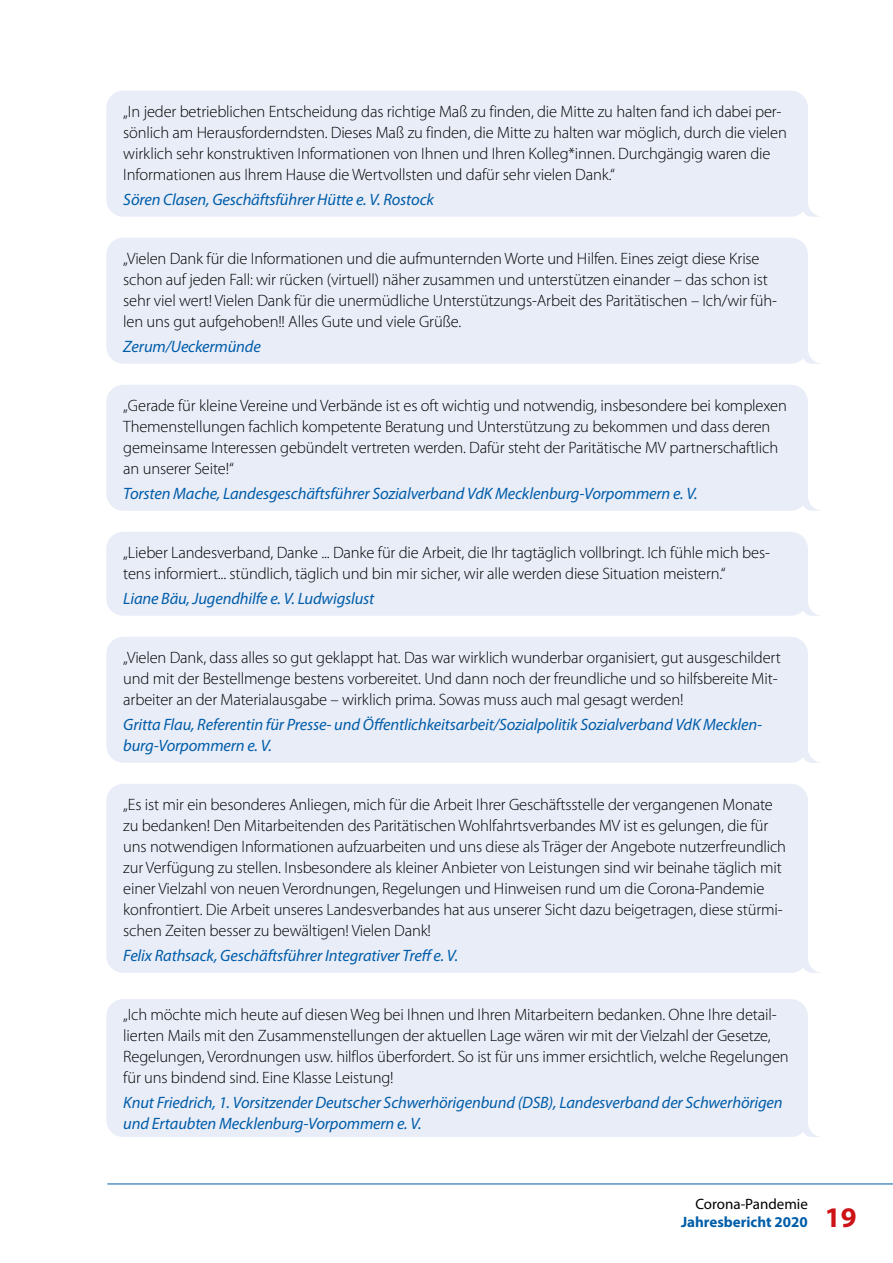
<style>
.page{position:relative;width:893px;height:1263px;background:#fff}
.page>*{position:absolute;margin:0;border:0;box-sizing:border-box;transform-origin:0 0}
.t1{font:300 16.5px/21px "Myriad Pro";letter-spacing:-.01em;color:#000}
.Mailabsender{font:italic 16.5px/21px "Myriad Pro";letter-spacing:-.01em;color:#005da9}
.t2{font:700 15px/18px "Myriad Pro";color:#005da9}
.s1{font-weight:400;color:#000}
.s2{font-size:28.5px;color:#cd1316}
</style>
<div class="page">
<div style="left:106px;top:91px;width:702px;height:126px;background:#e9edf8;border-radius:17px"></div>
<svg style="left:802px;top:204px;width:17px;height:13px"></svg>
<div style="left:808px;top:172px;width:30px;height:45px;background:#fff;border-radius:15px"></div>
<div style="left:106px;top:238px;width:702px;height:126px;background:#e9edf8;border-radius:17px"></div>
<svg style="left:802px;top:351px;width:17px;height:13px"></svg>
<div style="left:808px;top:319px;width:30px;height:45px;background:#fff;border-radius:15px"></div>
<div style="left:106px;top:385px;width:702px;height:126px;background:#e9edf8;border-radius:17px"></div>
<svg style="left:802px;top:498px;width:17px;height:13px"></svg>
<div style="left:808px;top:466px;width:30px;height:45px;background:#fff;border-radius:15px"></div>
<div style="left:106px;top:637px;width:702px;height:126px;background:#e9edf8;border-radius:17px"></div>
<svg style="left:802px;top:750px;width:17px;height:13px"></svg>
<div style="left:808px;top:718px;width:30px;height:45px;background:#fff;border-radius:15px"></div>
<div style="left:106px;top:784px;width:702px;height:189px;background:#e9edf8;border-radius:17px"></div>
<svg style="left:802px;top:960px;width:17px;height:13px"></svg>
<div style="left:808px;top:928px;width:30px;height:45px;background:#fff;border-radius:15px"></div>
<div style="left:106px;top:999px;width:702px;height:138px;background:#e9edf8;border-radius:17px"></div>
<svg style="left:802px;top:1124px;width:17px;height:13px"></svg>
<div style="left:808px;top:1093px;width:30px;height:44px;background:#fff;border-radius:15px"></div>
<div style="left:106px;top:532px;width:702px;height:84px;background:#e9edf8;border-radius:17px"></div>
<svg style="left:802px;top:603px;width:17px;height:13px"></svg>
<div style="left:808px;top:571px;width:30px;height:45px;background:#fff;border-radius:15px"></div>
<hr style="left:107px;top:1183px;width:786px;height:1px;background:#005da9">
<p class="t1" style="left:123px;top:101px;width:665px">„In jeder betrieblichen Entscheidung das richtige Maß zu finden, die Mitte zu halten fand ich dabei per&shy;sönlich am Herausforderndsten. Dieses Maß zu finden, die Mitte zu halten war möglich, durch die vielen wirklich sehr konstruktiven Informationen von Ihnen und Ihren Kolleg*innen. Durchgängig waren die Informationen aus Ihrem Hause die Wertvollsten und dafür sehr vielen Dank.“</p>
<p class="Mailabsender" style="left:123px;top:189px;width:312px">Sören Clasen, Geschäftsführer Hütte e. V. Rostock</p>
<p class="t1" style="left:123px;top:248px;width:655px">„Vielen Dank für die Informationen und die aufmunternden Worte und Hilfen. Eines zeigt diese Krise schon auf jeden Fall: wir rücken (virtuell) näher zusammen und unterstützen einander – das schon ist sehr viel wert! Vielen Dank für die unermüdliche Unterstützungs-Arbeit des Paritätischen – Ich/wir füh&shy;len uns gut aufgehoben!! Alles Gute und viele Grüße.</p>
<p class="Mailabsender" style="left:123px;top:336px;width:139px">Zerum/Ueckermünde</p>
<p class="t1" style="left:123px;top:395px;width:665px">„Gerade für kleine Vereine und Verbände ist es oft wichtig und notwendig, insbesondere bei komplexen Themenstellungen fachlich kompetente Beratung und Unterstützung zu bekommen und dass deren gemeinsame Interessen gebündelt vertreten werden. Dafür steht der Paritätische MV partnerschaftlich an unserer Seite!“</p>
<p class="Mailabsender" style="left:123px;top:483px;width:576px">Torsten Mache, Landesgeschäftsführer Sozialverband VdK Mecklenburg-Vorpommern e. V.</p>
<p class="t1" style="left:123px;top:542px;width:648px">„Lieber Landesverband, Danke ... Danke für die Arbeit, die Ihr tagtäglich vollbringt. Ich fühle mich bes&shy;tens informiert... stündlich, täglich und bin mir sicher, wir alle werden diese Situation meistern.“</p>
<p class="Mailabsender" style="left:123px;top:588px;width:253px">Liane Bäu, Jugendhilfe e. V. Ludwigslust</p>
<p class="t1" style="left:123px;top:647px;width:659px">„Vielen Dank, dass alles so gut geklappt hat. Das war wirklich wunderbar organisiert, gut ausgeschildert und mit der Bestellmenge bestens vorbereitet. Und dann noch der freundliche und so hilfsbereite Mit&shy;arbeiter an der Materialausgabe – wirklich prima. Sowas muss auch mal gesagt werden!</p>
<p class="Mailabsender" style="left:123px;top:714px;width:640px">Gritta Flau, Referentin für Presse- und Öffentlichkeitsarbeit/Sozialpolitik Sozialverband VdK Mecklen&shy;burg-Vorpommern e. V.</p>
<p class="t1" style="left:123px;top:794px;width:664px">„Es ist mir ein besonderes Anliegen, mich für die Arbeit Ihrer Geschäftsstelle der vergangenen Monate zu bedanken! Den Mitarbeitenden des Paritätischen Wohlfahrtsverbandes MV ist es gelungen, die für uns notwendigen Informationen aufzuarbeiten und uns diese als Träger der Angebote nutzerfreundlich zur Verfügung zu stellen. Insbesondere als kleiner Anbieter von Leistungen sind wir beinahe täglich mit einer Vielzahl von neuen Verordnungen, Regelungen und Hinweisen rund um die Corona-Pandemie konfrontiert. Die Arbeit unseres Landesverbandes hat aus unserer Sicht dazu beigetragen, diese stürmi&shy;schen Zeiten besser zu bewältigen! Vielen Dank!</p>
<p class="Mailabsender" style="left:123px;top:945px;width:336px">Felix Rathsack, Geschäftsführer Integrativer Treff e. V.</p>
<p class="t1" style="left:123px;top:1004px;width:667px">„Ich möchte mich heute auf diesen Weg bei Ihnen und Ihren Mitarbeitern bedanken. Ohne Ihre detail&shy;lierten Mails mit den Zusammenstellungen der aktuellen Lage wären wir mit der Vielzahl der Gesetze, Regelungen, Verordnungen usw. hilflos überfordert. So ist für uns immer ersichtlich, welche Regelungen für uns bindend sind. Eine Klasse Leistung!</p>
<p class="Mailabsender" style="left:123px;top:1092px;width:661px">Knut Friedrich, 1. Vorsitzender Deutscher Schwerhörigenbund (DSB), Landesverband der Schwerhörigen und Ertaubten Mecklenburg-Vorpommern e. V.</p>
<p class="t2" style="left:681px;top:1194px;width:177px;text-indent:14px"><span class="s1">Corona-Pandemie<br></span>Jahresbericht 2020 <span class="s2">19</span></p>
</div>
